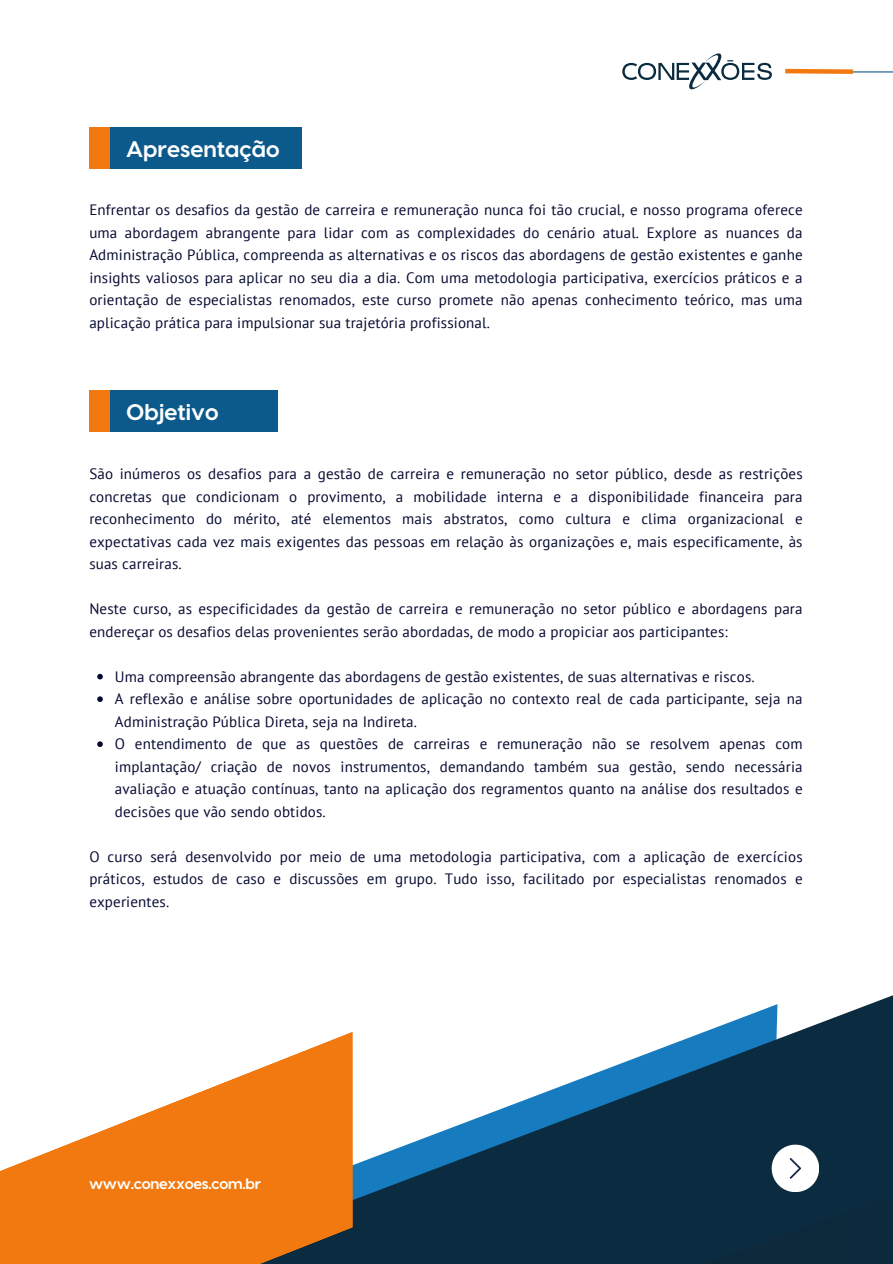
<style>
.page{position:relative;width:893px;height:1264px;background:#fff}
.page>*{position:absolute;margin:0;border:0;box-sizing:border-box;transform-origin:0 0}
.t1{font:700 22.5px "Visby CF";color:#fff}
.t2{font:15px/22.5px "PT Sans";letter-spacing:.01em;color:#050a30;text-align:justify}
.t3{font:700 15px "Visby CF";letter-spacing:-.02em;color:#fff}
</style>
<div class="page">
<svg style="left:530px;top:995px;width:362px;height:103px"></svg>
<svg style="left:353px;top:1098px;width:539px;height:165px;background:#1d4158"></svg>
<svg style="left:771px;top:1144px;width:47px;height:47px"></svg>
<svg style="left:0;top:1032px;width:353px;height:231px;fill:#f2790f"></svg>
<svg style="left:622px;top:53px;width:149px;height:36px"></svg>
<hr style="left:839px;top:71px;width:53px;height:1px;background:#0c598b">
<svg style="left:785px;top:68px;width:72px;height:6px"></svg>
<div style="left:89px;top:126px;width:28px;height:42px;background:#f2790f"></div>
<div style="left:110px;top:126px;width:192px;height:42px;background:#0c598b"></div>
<div style="left:89px;top:390px;width:28px;height:42px;background:#f2790f"></div>
<div style="left:110px;top:390px;width:168px;height:42px;background:#0c598b"></div>
<svg style="left:97px;top:674px;width:6px;height:5px"></svg>
<svg style="left:97px;top:696px;width:6px;height:6px"></svg>
<svg style="left:97px;top:741px;width:6px;height:6px"></svg>
<p class="t1" style="left:126px;top:134px;width:155px">Apresentação</p>
<p class="t2" style="left:89px;top:198px;width:714px">Enfrentar os desafios da gestão de carreira e remuneração nunca foi tão crucial, e nosso programa oferece uma abordagem abrangente para lidar com as complexidades do cenário atual. Explore as nuances da Administração Pública, compreenda as alternativas e os riscos das abordagens de gestão existentes e ganhe insights valiosos para aplicar no seu dia a dia. Com uma metodologia participativa, exercícios práticos e a orientação de especialistas renomados, este curso promete não apenas conhecimento teórico, mas uma aplicação prática para impulsionar sua trajetória profissional.</p>
<p class="t1" style="left:126px;top:397px;width:94px">Objetivo</p>
<p class="t2" style="left:89px;top:462px;width:714px">São inúmeros os desafios para a gestão de carreira e remuneração no setor público, desde as restrições concretas que condicionam o provimento, a mobilidade interna e a disponibilidade financeira para reconhecimento do mérito, até elementos mais abstratos, como cultura e clima organizacional e expectativas cada vez mais exigentes das pessoas em relação às organizações e, mais especificamente, às suas carreiras.</p>
<p class="t2" style="left:89px;top:597px;width:714px">Neste curso, as especificidades da gestão de carreira e remuneração no setor público e abordagens para endereçar os desafios delas provenientes serão abordadas, de modo a propiciar aos participantes:</p>
<p class="t2" style="left:115px;top:665px;width:641px">Uma compreensão abrangente das abordagens de gestão existentes, de suas alternativas e riscos.</p>
<p class="t2" style="left:115px;top:687px;width:689px">A reflexão e análise sobre oportunidades de aplicação no contexto real de cada participante, seja na<br>Administração Pública Direta, seja na Indireta.</p>
<p class="t2" style="left:115px;top:732px;width:689px">O entendimento de que as questões de carreiras e remuneração não se resolvem apenas com implantação/ criação de novos instrumentos, demandando também sua gestão, sendo necessária avaliação e atuação contínuas, tanto na aplicação dos regramentos quanto na análise dos resultados e decisões que vão sendo obtidos.</p>
<p class="t2" style="left:89px;top:845px;width:714px">O curso será desenvolvido por meio de uma metodologia participativa, com a aplicação de exercícios práticos, estudos de caso e discussões em grupo. Tudo isso, facilitado por especialistas renomados e experientes.</p>
<p class="t3" style="left:89px;top:1173px;width:173px">www.conexxoes.com.br</p>
</div>
